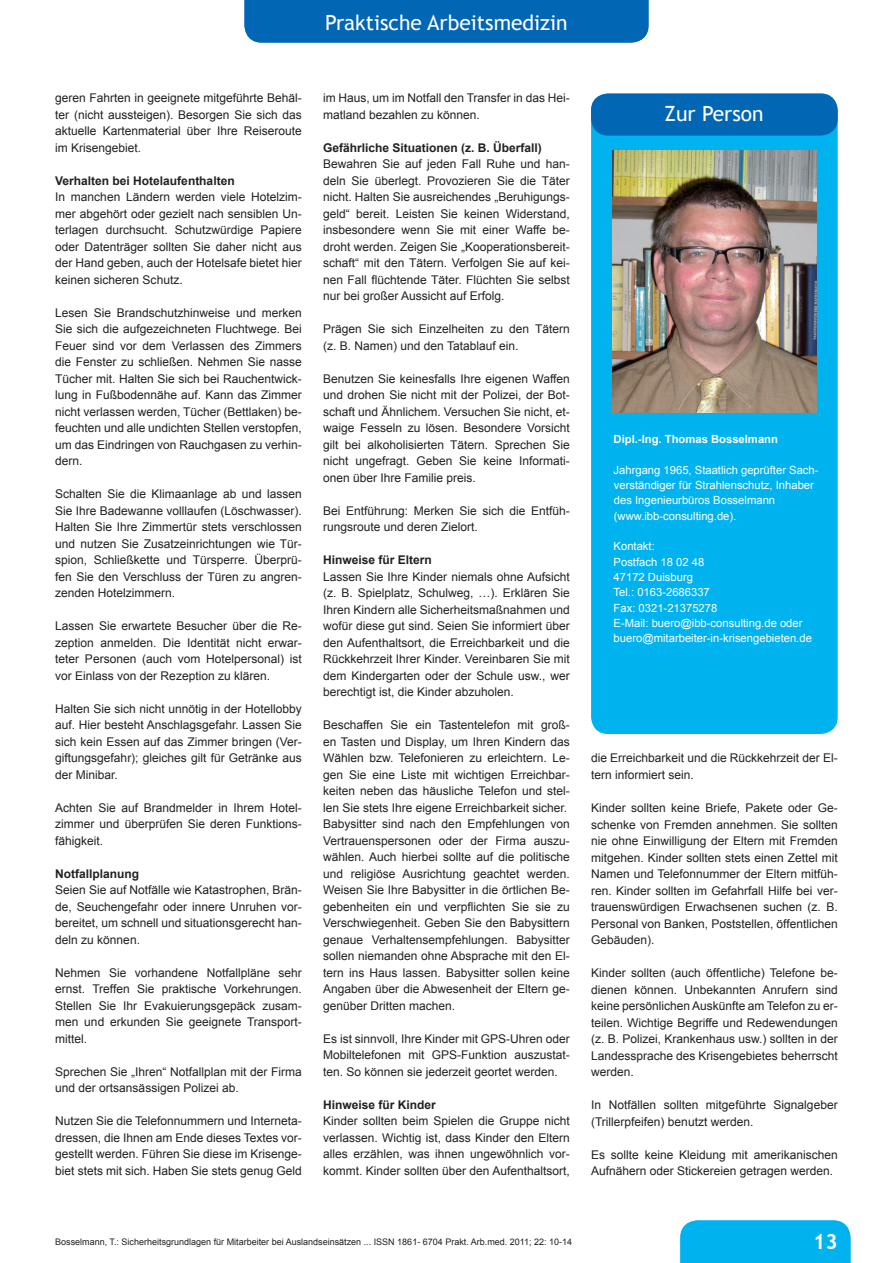
<style>
.page{position:relative;width:893px;height:1263px;background:#fff}
.page>*{position:absolute;margin:0;border:0;box-sizing:border-box;transform-origin:0 0}
.t1{font:21px "Trebuchet MS";color:#fff}
.t2{font:700 21px "Trebuchet MS";color:#fff}
.t3{font:12px/16.5px "Arial";color:#231f20;text-align:justify}
.t4{font:700 12px "Arial";color:#231f20}
.t5{font:11.25px/15.3px "Arial";color:#fff}
.t6{font:700 11.25px "Arial";color:#fff}
.t7{font:9px "Arial";color:#231f20}
</style>
<div class="page">
<div style="left:680px;top:1220px;width:170px;height:43px;background:#00b3ef"></div>
<div style="left:244px;top:0;width:404px;height:43px;background:#0166b3"></div>
<div style="left:591px;top:94px;width:247px;height:640px;background:#00b3ef;border-radius:17px"></div>
<div style="left:591px;top:94px;width:247px;height:42px;background:#0166b3;border-radius:17px"></div>
<img style="left:612px;top:150px;width:204px;height:263px">
<h1 class="t1" style="left:325px;top:9px;width:244px">Praktische Arbeitsmedizin</h1>
<p class="t3" style="left:55px;top:90px;width:248px">geren Fahrten in geeignete mitgeführte Behäl&shy;ter (nicht aussteigen). Besorgen Sie sich das aktuelle Kartenmaterial über Ihre Reiseroute im Krisengebiet.</p>
<p class="t4" style="left:55px;top:173px;width:181px">Verhalten bei Hotelaufenthalten</p>
<p class="t3" style="left:55px;top:189px;width:248px">In manchen Ländern werden viele Hotelzim&shy;mer abgehört oder gezielt nach sensiblen Un&shy;terlagen durchsucht. Schutzwürdige Papiere oder Datenträger sollten Sie daher nicht aus der Hand geben, auch der Hotelsafe bietet hier keinen sicheren Schutz.</p>
<p class="t3" style="left:55px;top:304px;width:248px">Lesen Sie Brandschutzhinweise und merken Sie sich die aufgezeichneten Fluchtwege. Bei Feuer sind vor dem Verlassen des Zimmers die Fenster zu schließen. Nehmen Sie nasse Tücher mit. Halten Sie sich bei Rauchentwick&shy;lung in Fußbodennähe auf. Kann das Zimmer nicht verlassen werden, Tücher (Bettlaken) be&shy;feuchten und alle undichten Stellen verstopfen, um das Eindringen von Rauchgasen zu verhin&shy;dern.</p>
<p class="t3" style="left:55px;top:486px;width:248px">Schalten Sie die Klimaanlage ab und lassen Sie Ihre Badewanne volllaufen (Löschwasser).<br>Halten Sie Ihre Zimmertür stets verschlossen und nutzen Sie Zusatzeinrichtungen wie Tür&shy;spion, Schließkette und Türsperre. Überprü&shy;fen Sie den Verschluss der Türen zu angren&shy;zenden Hotelzimmern.</p>
<p class="t3" style="left:55px;top:618px;width:248px">Lassen Sie erwartete Besucher über die Re&shy;zeption anmelden. Die Identität nicht erwar&shy;teter Personen (auch vom Hotelpersonal) ist vor Einlass von der Rezeption zu klären.</p>
<p class="t3" style="left:55px;top:700px;width:248px">Halten Sie sich nicht unnötig in der Hotellobby auf. Hier besteht Anschlagsgefahr. Lassen Sie sich kein Essen auf das Zimmer bringen (Ver&shy;giftungsgefahr); gleiches gilt für Getränke aus der Minibar.</p>
<p class="t3" style="left:55px;top:799px;width:248px">Achten Sie auf Brandmelder in Ihrem Hotel&shy;zimmer und überprüfen Sie deren Funktions&shy;fähigkeit.</p>
<p class="t4" style="left:55px;top:866px;width:86px">Notfallplanung</p>
<p class="t3" style="left:55px;top:882px;width:248px">Seien Sie auf Notfälle wie Katastrophen, Brän&shy;de, Seuchengefahr oder innere Unruhen vor&shy;bereitet, um schnell und situationsgerecht han&shy;deln zu können.</p>
<p class="t3" style="left:55px;top:964px;width:248px">Nehmen Sie vorhandene Notfallpläne sehr ernst. Treffen Sie praktische Vorkehrungen.<br>Stellen Sie Ihr Evakuierungsgepäck zusam&shy;men und erkunden Sie geeignete Transport&shy;mittel.</p>
<p class="t3" style="left:55px;top:1063px;width:248px">Sprechen Sie „Ihren“ Notfallplan mit der Firma und der ortsansässigen Polizei ab.</p>
<p class="t3" style="left:55px;top:1113px;width:248px">Nutzen Sie die Telefonnummern und Interneta&shy;dressen, die Ihnen am Ende dieses Textes vor&shy;gestellt werden. Führen Sie diese im Krisenge&shy;biet stets mit sich. Haben Sie stets genug Geld</p>
<p class="t3" style="left:323px;top:90px;width:248px">im Haus, um im Notfall den Transfer in das Hei&shy;matland bezahlen zu können.</p>
<p class="t4" style="left:323px;top:140px;width:220px">Gefährliche Situationen (z. B. Überfall)</p>
<p class="t3" style="left:323px;top:156px;width:248px">Bewahren Sie auf jeden Fall Ruhe und han&shy;deln Sie überlegt. Provozieren Sie die Täter nicht. Halten Sie ausreichendes „Beruhigungs&shy;geld“ bereit. Leisten Sie keinen Widerstand, insbesondere wenn Sie mit einer Waffe be&shy;droht werden. Zeigen Sie „Kooperationsbereit&shy;schaft“ mit den Tätern. Verfolgen Sie auf kei&shy;nen Fall flüchtende Täter. Flüchten Sie selbst nur bei großer Aussicht auf Erfolg.</p>
<p class="t3" style="left:323px;top:321px;width:248px">Prägen Sie sich Einzelheiten zu den Tätern (z. B. Namen) und den Tatablauf ein.</p>
<p class="t3" style="left:323px;top:370px;width:248px">Benutzen Sie keinesfalls Ihre eigenen Waffen und drohen Sie nicht mit der Polizei, der Bot&shy;schaft und Ähnlichem. Versuchen Sie nicht, et&shy;waige Fesseln zu lösen. Besondere Vorsicht gilt bei alkoholisierten Tätern. Sprechen Sie nicht ungefragt. Geben Sie keine Informati&shy;onen über Ihre Familie preis.</p>
<p class="t3" style="left:323px;top:502px;width:248px">Bei Entführung: Merken Sie sich die Entfüh&shy;rungsroute und deren Zielort.</p>
<p class="t4" style="left:323px;top:552px;width:110px">Hinweise für Eltern</p>
<p class="t3" style="left:323px;top:568px;width:248px">Lassen Sie Ihre Kinder niemals ohne Aufsicht (z. B. Spielplatz, Schulweg, …). Erklären Sie Ihren Kindern alle Sicherheitsmaßnahmen und wofür diese gut sind. Seien Sie informiert über den Aufenthaltsort, die Erreichbarkeit und die Rückkehrzeit Ihrer Kinder. Vereinbaren Sie mit dem Kindergarten oder der Schule usw., wer berechtigt ist, die Kinder abzuholen.</p>
<p class="t3" style="left:323px;top:717px;width:248px;text-align:left">Beschaffen Sie ein Tastentelefon mit groß&shy;en Tasten und Display, um Ihren Kindern das Wählen bzw. Telefonieren zu erleichtern. Le&shy;gen Sie eine Liste mit wichtigen Erreichbar&shy;keiten neben das häusliche Telefon und stel&shy;len Sie stets Ihre eigene Erreichbarkeit sicher.<br>Babysitter sind nach den Empfehlungen von Vertrauenspersonen oder der Firma auszu&shy;wählen. Auch hierbei sollte auf die politische und religiöse Ausrichtung geachtet werden.<br>Weisen Sie Ihre Babysitter in die örtlichen Be&shy;gebenheiten ein und verpflichten Sie sie zu Verschwiegenheit. Geben Sie den Babysittern genaue Verhaltensempfehlungen. Babysitter sollen niemanden ohne Absprache mit den El&shy;tern ins Haus lassen. Babysitter sollen keine Angaben über die Abwesenheit der Eltern ge&shy;genüber Dritten machen.</p>
<p class="t3" style="left:323px;top:1030px;width:248px">Es ist sinnvoll, Ihre Kinder mit GPS-Uhren oder Mobiltelefonen mit GPS-Funktion auszustat&shy;ten. So können sie jederzeit geortet werden.</p>
<p class="t4" style="left:323px;top:1097px;width:114px">Hinweise für Kinder</p>
<p class="t3" style="left:323px;top:1113px;width:248px">Kinder sollten beim Spielen die Gruppe nicht verlassen. Wichtig ist, dass Kinder den Eltern alles erzählen, was ihnen ungewöhnlich vor&shy;kommt. Kinder sollten über den Aufenthaltsort,</p>
<h1 class="t1" style="left:664px;top:101px;width:101px">Zur Person</h1>
<p class="t6" style="left:614px;top:432px;width:166px">Dipl.-Ing. Thomas Bosselmann</p>
<p class="t5" style="left:614px;top:462px;width:206px">Jahrgang 1965, Staatlich geprüfter Sach&shy;verständiger für Strahlenschutz, Inhaber des Ingenieurbüros Bosselmann (www.ibb-consulting.de).</p>
<p class="t5" style="left:614px;top:539px;width:200px">Kontakt:<br>Postfach 18 02 48<br>47172 Duisburg<br>Tel.: 0163-2686337<br>Fax: 0321-21375278<br>E-Mail: buero@ibb-consulting.de oder buero@mitarbeiter-in-krisengebieten.de</p>
<p class="t3" style="left:591px;top:750px;width:248px">die Erreichbarkeit und die Rückkehrzeit der El&shy;tern informiert sein.</p>
<p class="t3" style="left:591px;top:800px;width:248px">Kinder sollten keine Briefe, Pakete oder Ge&shy;schenke von Fremden annehmen. Sie sollten nie ohne Einwilligung der Eltern mit Fremden mitgehen. Kinder sollten stets einen Zettel mit Namen und Telefonnummer der Eltern mitfüh&shy;ren. Kinder sollten im Gefahrfall Hilfe bei ver&shy;trauenswürdigen Erwachsenen suchen (z. B.<br>Personal von Banken, Poststellen, öffentlichen Gebäuden).</p>
<p class="t3" style="left:591px;top:965px;width:248px">Kinder sollten (auch öffentliche) Telefone be&shy;dienen können. Unbekannten Anrufern sind keine persönlichen Auskünfte am Telefon zu er&shy;teilen. Wichtige Begriffe und Redewendungen (z. B. Polizei, Krankenhaus usw.) sollten in der Landessprache des Krisengebietes beherrscht werden.</p>
<p class="t3" style="left:591px;top:1097px;width:248px">In Notfällen sollten mitgeführte Signalgeber (Trillerpfeifen) benutzt werden.</p>
<p class="t3" style="left:591px;top:1146px;width:248px">Es sollte keine Kleidung mit amerikanischen<br>Aufnähern oder Stickereien getragen werden.</p>
<p class="t7" style="left:55px;top:1236px;width:518px">Bosselmann, T.: Sicherheitsgrundlagen für Mitarbeiter bei Auslandseinsätzen ... ISSN 1861- 6704 Prakt. Arb.med. 2011; 22: 10-14</p>
<h1 class="t2" style="left:813px;top:1229px;width:26px">13</h1>
</div>
